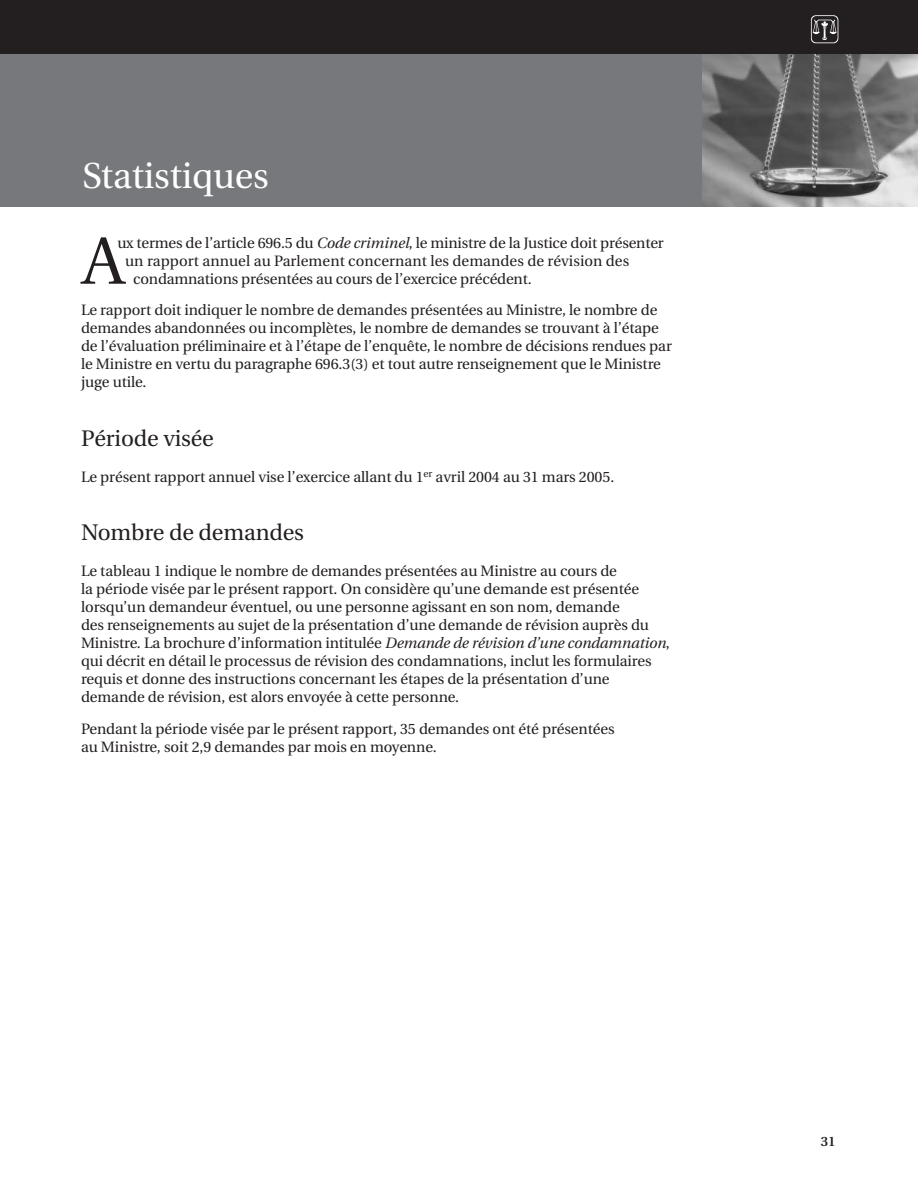
<style>
.page{position:relative;width:918px;height:1188px;background:#fff}
.page>*{position:absolute;margin:0;border:0;box-sizing:border-box;transform-origin:0 0}
.t1{font:67.05px "Utopia";color:#231f20}
.t2{font:36px "Utopia";letter-spacing:-.005em;color:#fff}
.t3{font:22.5px "Utopia";letter-spacing:-.005em;color:#231f20}
.t4{font:15px/18px "Utopia";letter-spacing:-.005em;color:#231f20}
.t5{font:600 13.5px "Utopia";color:#231f20}
.s1{font-style:italic}
</style>
<div class="page">
<img style="left:702px;top:54px;width:216px;height:153px">
<div style="left:0;top:0;width:918px;height:54px;background:#231f20"></div>
<svg style="left:811px;top:15px;width:27px;height:28px"></svg>
<div style="left:0;top:54px;width:702px;height:153px;background:#76787b"></div>
<h2 class="t2" style="left:82px;top:161px;width:188px">Statistiques</h2>
<p class="t4" style="left:117px;top:235px;width:548px">ux termes de l’article 696.5 du <span class="s1">Code criminel</span>, le ministre de la Justice doit présenter</p>
<p class="t4" style="left:125px;top:253px;width:506px">un rapport annuel au Parlement concernant les demandes de révision des</p>
<p class="t4" style="left:133px;top:271px;width:400px">condamnations présentées au cours de l’exercice précédent.</p>
<p class="t4" style="left:81px;top:302px;width:592px">Le rapport doit indiquer le nombre de demandes présentées au Ministre, le nombre de demandes abandonnées ou incomplètes, le nombre de demandes se trouvant à l’étape de l’évaluation préliminaire et à l’étape de l’enquête, le nombre de décisions rendues par le Ministre en vertu du paragraphe 696.3(3) et tout autre renseignement que le Ministre juge utile.</p>
<h3 class="t3" style="left:81px;top:429px;width:134px">Période visée</h3>
<p class="t4" style="left:81px;top:469px;width:535px">Le présent rapport annuel vise l’exercice allant du 1<sup>er</sup> avril 2004 au 31 mars 2005.</p>
<h3 class="t3" style="left:81px;top:524px;width:225px">Nombre de demandes</h3>
<p class="t4" style="left:81px;top:563px;width:590px">Le tableau 1 indique le nombre de demandes présentées au Ministre au cours de<br>la période visée par le présent rapport. On considère qu’une demande est présentée lorsqu’un demandeur éventuel, ou une personne agissant en son nom, demande<br>des renseignements au sujet de la présentation d’une demande de révision auprès du Ministre. La brochure d’information intitulée <span class="s1">Demande de révision d’une condamnation</span>, qui décrit en détail le processus de révision des condamnations, inclut les formulaires requis et donne des instructions concernant les étapes de la présentation d’une demande de révision, est alors envoyée à cette personne.</p>
<p class="t4" style="left:81px;top:721px;width:535px">Pendant la période visée par le présent rapport, 35 demandes ont été présentées au Ministre, soit 2,9 demandes par mois en moyenne.</p>
<h1 class="t1" style="left:82px;top:234px;width:44px">A</h1>
<p class="t5" style="left:821px;top:1135px;width:16px">31</p>
</div>
